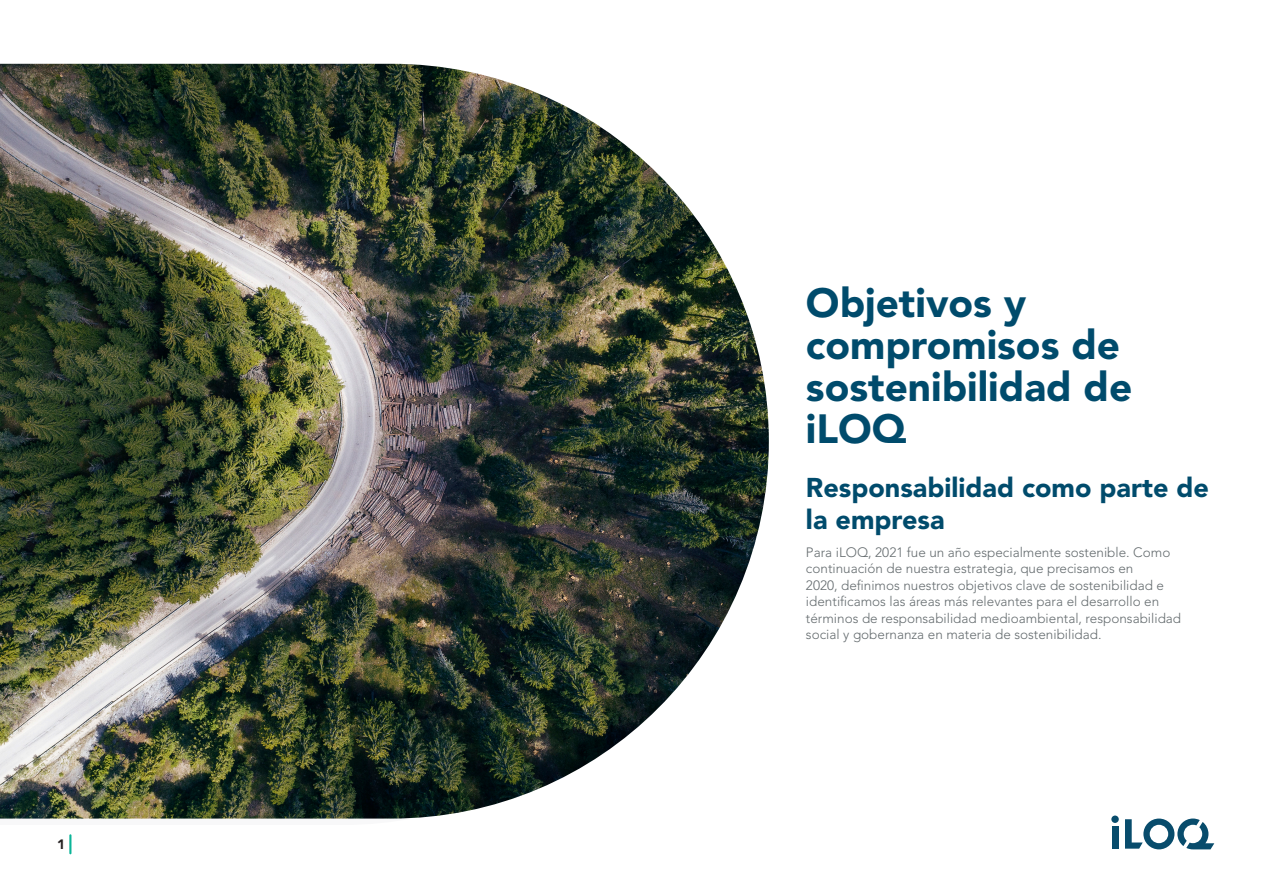
<style>
.page{position:relative;width:1263px;height:893px;background:#fff}
.page>*{position:absolute;margin:0;border:0;box-sizing:border-box;transform-origin:0 0}
.t1{font:900 40.5px/42px "Avenir LT Pro";color:#004b6c}
.t2{font:900 27px/32.4px "Avenir LT Pro";color:#004b6c}
.t3{font:300 13.5px/16.5px "Avenir LT Pro";color:#656c6f}
.t4{font:900 13.5px "Avenir LT Pro";color:#231f20}
</style>
<div class="page">
<div style="left:1112px;top:826px;width:6px;height:23px;background:#084c6c"></div>
<div style="left:1111px;top:815px;width:8px;height:8px;background:#084c6c;border-radius:50%"></div>
<svg style="left:1125px;top:818px;width:89px;height:31px"></svg>
<hr style="left:69px;top:834px;width:2px;height:20px;background:#0bb498">
<img style="left:0;top:64px;width:769px;height:755px">
<p class="t4" style="left:57px;top:836px;width:9px">1</p>
<p class="t1" style="left:806px;top:282px;width:328px">Objetivos y compromisos de sostenibilidad de iLOQ</p>
<p class="t2" style="left:806px;top:471px;width:404px">Responsabilidad como parte de la empresa</p>
<p class="t3" style="left:806px;top:544px;width:377px">Para iLOQ, 2021 fue un año especialmente sostenible. Como continuación de nuestra estrategia, que precisamos en<br>2020, definimos nuestros objetivos clave de sostenibilidad e identificamos las áreas más relevantes para el desarrollo en términos de responsabilidad medioambiental, responsabilidad social y gobernanza en materia de sostenibilidad.</p>
</div>
